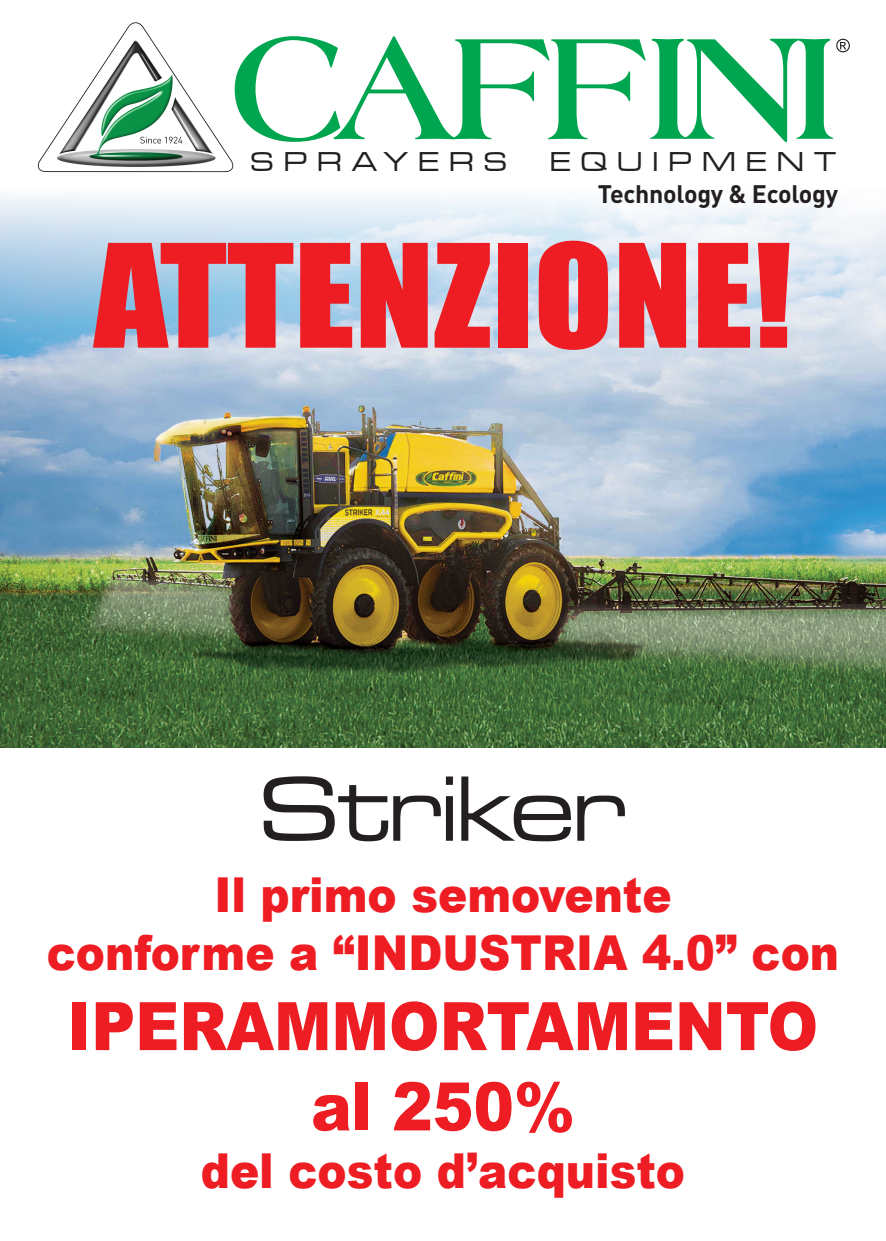
<style>
.page{position:relative;width:886px;height:1241px;background:#fff}
.page>*{position:absolute;margin:0;border:0;box-sizing:border-box;transform-origin:0 0}
.t1{font:132.5px "Impact";color:#ee1d23;scale:1.1 1}
.t2{font:500 expanded 96.25px "Microgramma Com";color:#231f20}
.t3{font:900 66.88px "Arial";color:#ee1d23;scale:.91 1}
.t4{font:900 48.12px "Arial";color:#ee1d23;scale:.91 1}
.t5{font:500 expanded 28.19px "Microgramma Com";letter-spacing:.38em;color:#231f20}
.t6{font:700 25px "DIN";letter-spacing:-.01em;color:#231f20}
</style>
<div class="page">
<img style="left:0;top:197px;width:886px;height:550px">
<svg style="left:235px;top:36px;width:615px;height:106px"></svg>
<img style="left:37px;top:22px;width:197px;height:150px">
<svg style="left:140px;top:137px;width:42px;height:6px"></svg>
<p class="t5" style="left:251px;top:144px;width:257px">SPRAYERS</p>
<p class="t5" style="left:550px;top:144px;width:287px">EQUIPMENT</p>
<p class="t6" style="left:598px;top:177px;width:242px">Technology &amp; Ecology</p>
<p class="t1" style="left:94px;top:193px;width:636px">ATTENZIONE!</p>
<p class="t2" style="left:261px;top:747px;width:366px">Striker</p>
<p class="t4" style="left:214px;top:859px;width:504px">Il primo semovente</p>
<p class="t4" style="left:47px;top:917px;width:872px">conforme a “INDUSTRIA 4.0” con</p>
<p class="t3" style="left:68px;top:977px;width:826px">IPERAMMORTAMENTO</p>
<p class="t3" style="left:311px;top:1057px;width:291px">al 250%</p>
<p class="t4" style="left:201px;top:1135px;width:534px">del costo d’acquisto</p>
</div>
